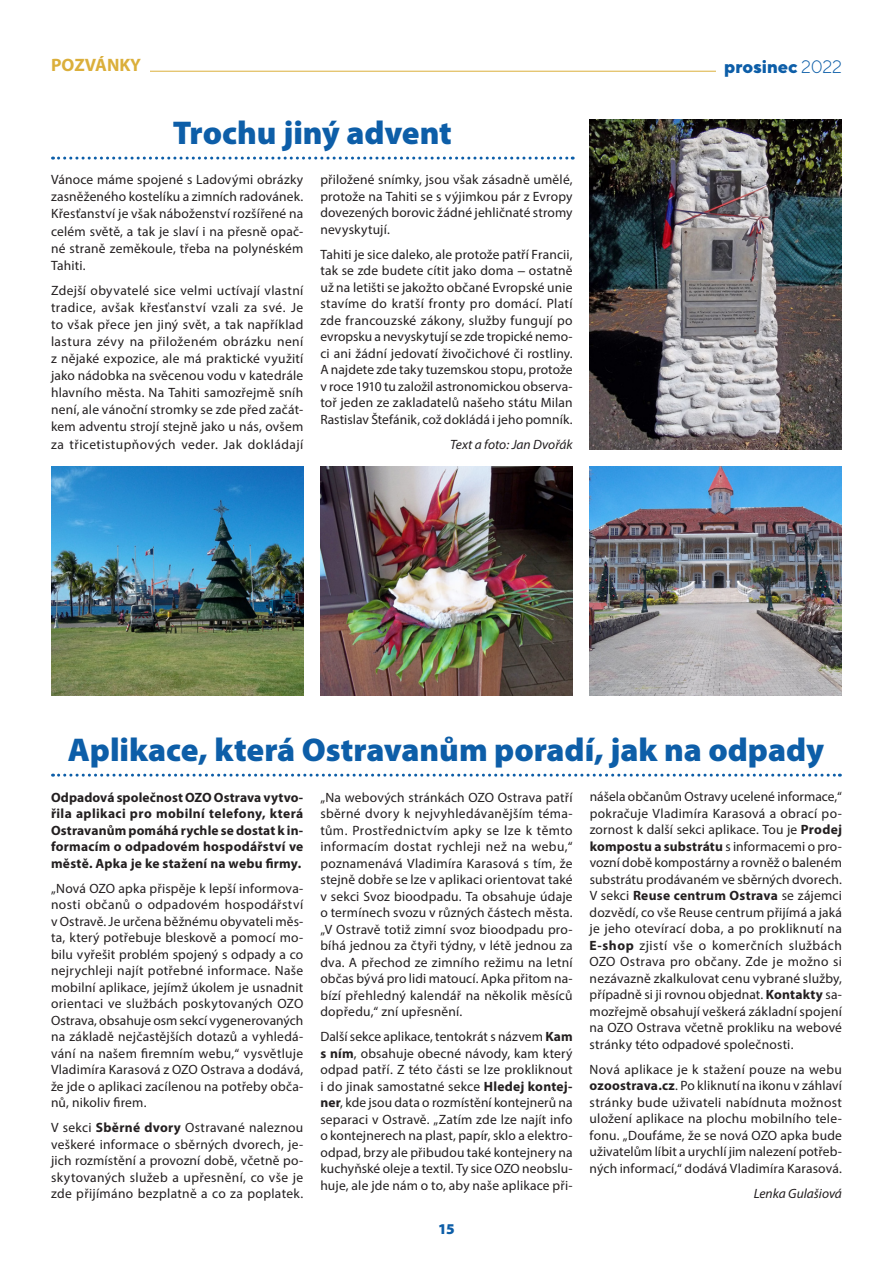
<style>
.page{position:relative;width:893px;height:1263px;background:#fff}
.page>*{position:absolute;margin:0;border:0;box-sizing:border-box;transform-origin:0 0}
.t1{font:900 33px "Myriad Pro";color:#0d5ea8}
.t2{font:800 18px "TT Norms";letter-spacing:-.005em;color:#0d5ea8}
.t3{font:700 18px "Myriad Pro";color:#dbaf3b}
.t4{font:900 15px "Myriad Pro";color:#0d5ea8}
.t5{font:13.5px/16.5px "Myriad Pro";letter-spacing:.015em;color:#231f20;text-align:justify}
.t6{font:700 13.5px/16.5px "Myriad Pro";letter-spacing:.02em;color:#231f20;text-align:justify}
.t7{font:italic 13.5px "Myriad Pro";color:#231f20}
.s1{font-weight:300}
.s2{font-family:"Proxima Nova"}
.s3{font-weight:700}
</style>
<div class="page">
<hr style="left:60px;top:71px;width:692px;height:1px;background:#dbaf3b">
<div style="left:716px;top:47px;width:134px;height:34px;background:#fff"></div>
<div style="left:51px;top:49px;width:99px;height:31px;background:#fff"></div>
<svg style="left:53px;top:157px;width:520px;height:3px"></svg>
<svg style="left:53px;top:774px;width:787px;height:3px"></svg>
<img style="left:590px;top:119px;width:252px;height:331px">
<img style="left:51px;top:466px;width:252px;height:230px">
<img style="left:320px;top:466px;width:252px;height:230px">
<img style="left:590px;top:466px;width:252px;height:230px">
<h2 class="t3" style="left:51px;top:53px;width:92px">POZVÁNKY</h2>
<h2 class="t2" style="left:724px;top:55px;width:119px">prosinec <span class="s1">2022</span></h2>
<h1 class="t1" style="left:173px;top:114px;width:280px">Trochu jiný advent</h1>
<p class="t5" style="left:51px;top:171px;width:254px;line-height:17.1px">Vánoce máme spojené s Ladovými obrázky zasněženého kostelíku a zimních radovánek.<br>Křesťanství je však náboženství rozšířené na celém světě, a tak je slaví i na přesně opač&shy;né straně zeměkoule, třeba na polynéském Tahiti.</p>
<p class="t5" style="left:51px;top:282px;width:254px;line-height:17.1px">Zdejší obyvatelé sice velmi uctívají vlastní tradice, avšak křesťanství vzali za své. Je to však přece jen jiný svět, a tak například lastura zévy na přiloženém obrázku není z nějaké expozice, ale má praktické využití jako nádobka na svěcenou vodu v katedrále hlavního města. Na Tahiti samozřejmě sníh není, ale vánoční stromky se zde před začát&shy;kem adventu strojí stejně jako u nás, ovšem za třicetistupňových veder. Jak dokládají</p>
<p class="t5" style="left:320px;top:171px;width:254px">přiložené snímky, jsou však zásadně umělé, protože na Tahiti se s výjimkou pár z Evropy dovezených borovic žádné jehličnaté stromy nevyskytují.</p>
<p class="t5" style="left:320px;top:246px;width:254px">Tahiti je sice daleko, ale protože patří Francii, tak se zde budete cítit jako doma <span class="s2">–</span> ostatně už na letišti se jakožto občané Evropské unie stavíme do kratší fronty pro domácí. Platí zde francouzské zákony, služby fungují po evropsku a nevyskytují se zde tropické nemo&shy;ci ani žádní jedovatí živočichové či rostliny.<br>A najdete zde taky tuzemskou stopu, protože v roce 1910 tu založil astronomickou observa&shy;toř jeden ze zakladatelů našeho státu Milan Rastislav Štefánik, což dokládá i jeho pomník.</p>
<p class="t7" style="left:450px;top:436px;width:124px">Text a foto: Jan Dvořák</p>
<h1 class="t1" style="left:68px;top:731px;width:758px">Aplikace, která Ostravanům poradí, jak na odpady</h1>
<p class="t6" style="left:51px;top:788px;width:254px">Odpadová společnost OZO Ostrava vytvo&shy;řila aplikaci pro mobilní telefony, která Ostravanům pomáhá rychle se dostat k in&shy;formacím o odpadovém hospodářství ve městě. Apka je ke stažení na webu firmy.</p>
<p class="t5" style="left:51px;top:880px;width:254px">„Nová OZO apka přispěje k lepší informova&shy;nosti občanů o odpadovém hospodářství v Ostravě. Je určena běžnému obyvateli měs&shy;ta, který potřebuje bleskově a pomocí mo&shy;bilu vyřešit problém spojený s odpady a co nejrychleji najít potřebné informace. Naše mobilní aplikace, jejímž úkolem je usnadnit orientaci ve službách poskytovaných OZO Ostrava, obsahuje osm sekcí vygenerovaných na základě nejčastějších dotazů a vyhledá&shy;vání na našem firemním webu,“ vysvětluje Vladimíra Karasová z OZO Ostrava a dodává, že jde o aplikaci zacílenou na potřeby obča&shy;nů, nikoliv firem.</p>
<p class="t5" style="left:51px;top:1119px;width:254px">V sekci <span class="s3">Sběrné dvory</span> Ostravané naleznou veškeré informace o sběrných dvorech, je&shy;jich rozmístění a provozní době, včetně po&shy;skytovaných služeb a upřesnění, co vše je zde přijímáno bezplatně a co za poplatek.</p>
<p class="t5" style="left:320px;top:788px;width:254px">„Na webových stránkách OZO Ostrava patří sběrné dvory k nejvyhledávanějším téma&shy;tům. Prostřednictvím apky se lze k těmto informacím dostat rychleji než na webu,“ poznamenává Vladimíra Karasová s tím, že stejně dobře se lze v aplikaci orientovat také v sekci Svoz bioodpadu. Ta obsahuje údaje o termínech svozu v různých částech města. „V Ostravě totiž zimní svoz bioodpadu pro&shy;bíhá jednou za čtyři týdny, v létě jednou za dva. A přechod ze zimního režimu na letní občas bývá pro lidi matoucí. Apka přitom na&shy;bízí přehledný kalendář na několik měsíců dopředu,“ zní upřesnění.</p>
<p class="t5" style="left:320px;top:1028px;width:254px">Další sekce aplikace, tentokrát s názvem <span class="s3">Kam s ním</span>, obsahuje obecné návody, kam který odpad patří. Z této části se lze prokliknout i do jinak samostatné sekce <span class="s3">Hledej kontej&shy;ner</span>, kde jsou data o rozmístění kontejnerů na separaci v Ostravě. „Zatím zde lze najít info o kontejnerech na plast, papír, sklo a elektro&shy;odpad, brzy ale přibudou také kontejnery na kuchyňské oleje a textil. Ty sice OZO neobslu&shy;huje, ale jde nám o to, aby naše aplikace při-</p>
<p class="t4" style="left:438px;top:1220px;width:18px">15</p>
<p class="t5" style="left:590px;top:788px;width:254px">nášela občanům Ostravy ucelené informace,“ pokračuje Vladimíra Karasová a obrací po&shy;zornost k další sekci aplikace. Tou je <span class="s3">Prodej kompostu a substrátu</span> s informacemi o pro&shy;vozní době kompostárny a rovněž o baleném substrátu prodávaném ve sběrných dvorech.<br>V sekci <span class="s3">Reuse centrum Ostrava</span> se zájemci dozvědí, co vše Reuse centrum přijímá a jaká je jeho otevírací doba, a po prokliknutí na <span class="s3">E-shop</span> zjistí vše o komerčních službách OZO Ostrava pro občany. Zde je možno si nezávazně zkalkulovat cenu vybrané služby, případně si ji rovnou objednat. <span class="s3">Kontakty</span> sa&shy;mozřejmě obsahují veškerá základní spojení na OZO Ostrava včetně prokliku na webové stránky této odpadové společnosti.</p>
<p class="t5" style="left:590px;top:1061px;width:254px">Nová aplikace je k stažení pouze na webu <span class="s3">ozoostrava.cz</span>. Po kliknutí na ikonu v záhlaví stránky bude uživateli nabídnuta možnost uložení aplikace na plochu mobilního tele&shy;fonu. „Doufáme, že se nová OZO apka bude uživatelům líbit a urychlí jim nalezení potřeb&shy;ných informací,“ dodává Vladimíra Karasová.</p>
<p class="t7" style="left:754px;top:1185px;width:90px">Lenka Gulašiová</p>
</div>
